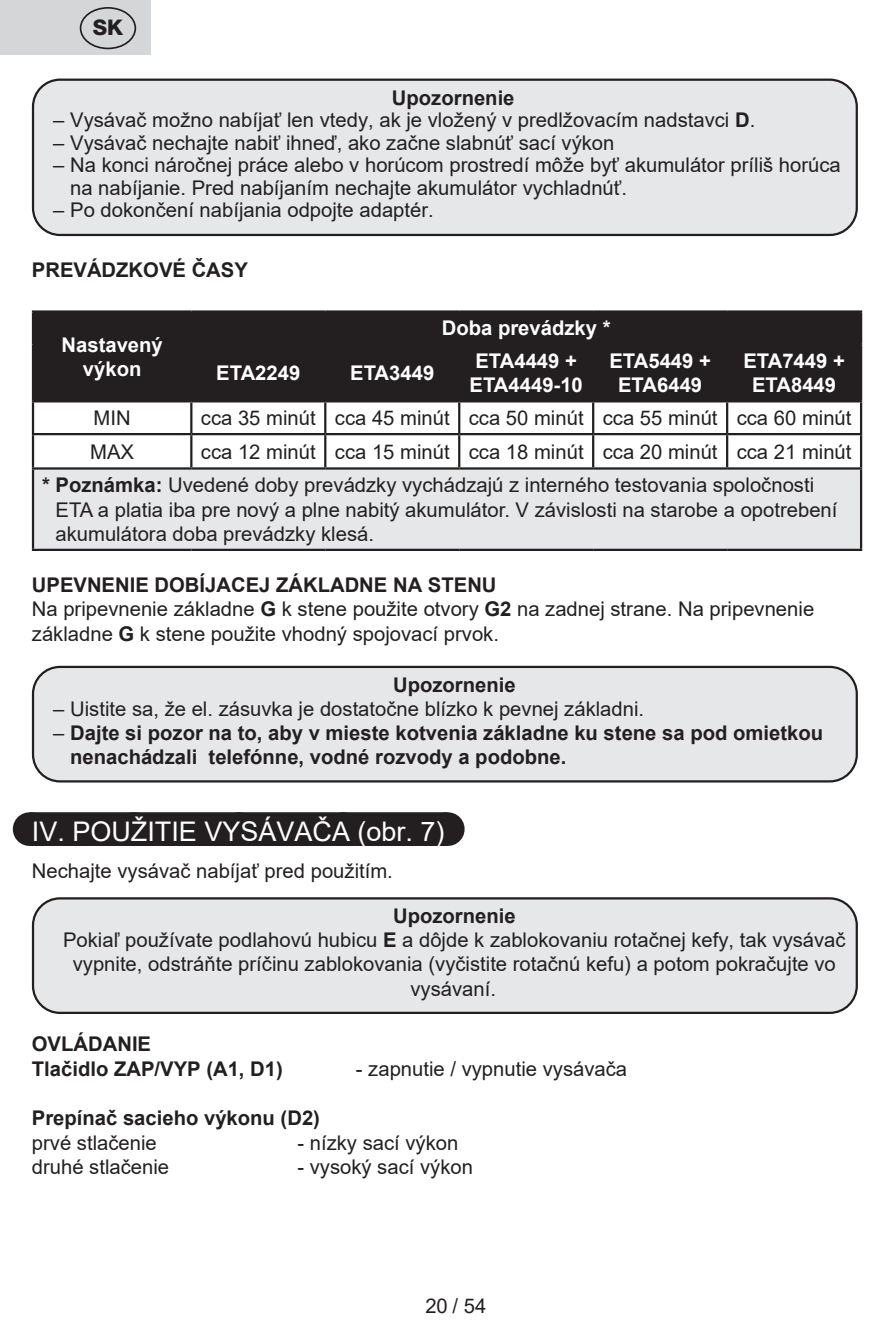
<style>
.page{position:relative;width:893px;height:1340px;background:#fff}
.page>*{position:absolute;margin:0;border:0;box-sizing:border-box;transform-origin:0 0}
.Grafický_nadpis_ETA{font:27px "Arial";color:#fff}
.t1{font:800 21.6px "Helvetica Neue OT";color:#231f20}
.Normální{font:20.25px/24.1px "Arial";color:#231f20}
._3_Text{font:20.25px/24.3px "Arial";color:#231f20}
.Normální-2{font:700 20.25px/24.1px "Arial";color:#231f20}
._3_Text-2{font:700 20.25px/24.3px "Arial";color:#fff;text-align:center}
._3_Text-3{font:700 20.25px "Arial";color:#231f20}
.s1{font-weight:700}
.s2{font-weight:400}
</style>
<div class="page">
<div style="left:0;top:0;width:151px;height:55px;background:#d5d6d8"></div>
<div style="left:80px;top:7px;width:56px;height:42px;border:2px solid #231f20;border-radius:50%"></div>
<div style="left:30px;top:812px;width:417px;height:34px;background:#231f20"></div>
<svg style="left:134px;top:812px;width:261px;height:1px"></svg>
<hr style="left:447px;top:812px;width:1px;height:34px;background:#231f20">
<div style="left:33px;top:80px;width:824px;height:155px;background:#e6e7e9;border-radius:27px"></div>
<div style="left:32px;top:79px;width:826px;height:157px;border:2px solid #231f20;border-radius:27px"></div>
<div style="left:34px;top:313px;width:826px;height:87px;background:#231f20"></div>
<div style="left:33px;top:468px;width:828px;height:82px;background:#e6e7e9"></div>
<hr style="left:32px;top:310px;width:159px;height:3px;background:#231f20">
<hr style="left:32px;top:313px;width:2px;height:31px;background:#231f20">
<hr style="left:191px;top:310px;width:134px;height:3px;background:#231f20">
<hr style="left:190px;top:313px;width:2px;height:30px;background:#231f20">
<hr style="left:325px;top:310px;width:134px;height:3px;background:#231f20">
<hr style="left:459px;top:310px;width:134px;height:3px;background:#231f20">
<hr style="left:593px;top:310px;width:134px;height:3px;background:#231f20">
<hr style="left:727px;top:310px;width:135px;height:3px;background:#231f20">
<hr style="left:860px;top:313px;width:2px;height:30px;background:#231f20">
<hr style="left:32px;top:344px;width:2px;height:56px;background:#231f20">
<hr style="left:190px;top:343px;width:135px;height:2px;background:#231f20">
<hr style="left:190px;top:345px;width:2px;height:55px;background:#231f20">
<hr style="left:325px;top:343px;width:134px;height:2px;background:#231f20">
<hr style="left:324px;top:345px;width:2px;height:55px;background:#231f20">
<hr style="left:459px;top:343px;width:134px;height:2px;background:#231f20">
<hr style="left:458px;top:345px;width:2px;height:55px;background:#231f20">
<hr style="left:593px;top:343px;width:134px;height:2px;background:#231f20">
<hr style="left:592px;top:345px;width:2px;height:55px;background:#231f20">
<hr style="left:727px;top:343px;width:135px;height:2px;background:#231f20">
<hr style="left:726px;top:345px;width:2px;height:55px;background:#231f20">
<hr style="left:860px;top:345px;width:2px;height:55px;background:#231f20">
<hr style="left:32px;top:400px;width:159px;height:2px;background:#231f20">
<hr style="left:32px;top:402px;width:2px;height:31px;background:#231f20">
<hr style="left:191px;top:400px;width:134px;height:2px;background:#231f20">
<hr style="left:190px;top:402px;width:2px;height:31px;background:#231f20">
<hr style="left:325px;top:400px;width:134px;height:2px;background:#231f20">
<hr style="left:324px;top:402px;width:2px;height:31px;background:#231f20">
<hr style="left:459px;top:400px;width:134px;height:2px;background:#231f20">
<hr style="left:458px;top:402px;width:2px;height:31px;background:#231f20">
<hr style="left:593px;top:400px;width:134px;height:2px;background:#231f20">
<hr style="left:592px;top:402px;width:2px;height:31px;background:#231f20">
<hr style="left:727px;top:400px;width:135px;height:2px;background:#231f20">
<hr style="left:726px;top:402px;width:2px;height:31px;background:#231f20">
<hr style="left:860px;top:402px;width:2px;height:31px;background:#231f20">
<hr style="left:32px;top:433px;width:159px;height:2px;background:#231f20">
<hr style="left:32px;top:435px;width:2px;height:32px;background:#231f20">
<hr style="left:191px;top:433px;width:134px;height:2px;background:#231f20">
<hr style="left:190px;top:435px;width:2px;height:32px;background:#231f20">
<hr style="left:325px;top:433px;width:134px;height:2px;background:#231f20">
<hr style="left:324px;top:435px;width:2px;height:32px;background:#231f20">
<hr style="left:459px;top:433px;width:134px;height:2px;background:#231f20">
<hr style="left:458px;top:435px;width:2px;height:32px;background:#231f20">
<hr style="left:593px;top:433px;width:134px;height:2px;background:#231f20">
<hr style="left:592px;top:435px;width:2px;height:32px;background:#231f20">
<hr style="left:727px;top:433px;width:135px;height:2px;background:#231f20">
<hr style="left:726px;top:435px;width:2px;height:32px;background:#231f20">
<hr style="left:860px;top:435px;width:2px;height:32px;background:#231f20">
<hr style="left:32px;top:467px;width:159px;height:2px;background:#231f20">
<hr style="left:32px;top:469px;width:2px;height:79px;background:#231f20">
<hr style="left:191px;top:467px;width:134px;height:2px;background:#231f20">
<hr style="left:325px;top:467px;width:134px;height:2px;background:#231f20">
<hr style="left:459px;top:467px;width:134px;height:2px;background:#231f20">
<hr style="left:593px;top:467px;width:134px;height:2px;background:#231f20">
<hr style="left:727px;top:467px;width:135px;height:2px;background:#231f20">
<hr style="left:860px;top:469px;width:2px;height:79px;background:#231f20">
<hr style="left:32px;top:548px;width:159px;height:3px;background:#231f20">
<hr style="left:191px;top:548px;width:134px;height:3px;background:#231f20">
<hr style="left:325px;top:548px;width:134px;height:3px;background:#231f20">
<hr style="left:459px;top:548px;width:134px;height:3px;background:#231f20">
<hr style="left:593px;top:548px;width:134px;height:3px;background:#231f20">
<hr style="left:727px;top:548px;width:135px;height:3px;background:#231f20">
<div style="left:33px;top:667px;width:824px;height:114px;background:#e6e7e9;border-radius:27px"></div>
<div style="left:32px;top:665px;width:826px;height:117px;border:2px solid #231f20;border-radius:27px"></div>
<div style="left:33px;top:898px;width:824px;height:114px;background:#e6e7e9;border-radius:27px"></div>
<div style="left:32px;top:897px;width:826px;height:117px;border:2px solid #231f20;border-radius:27px"></div>
<p class="t1" style="left:93px;top:14px;width:32px">SK</p>
<p class="Normální-2" style="left:392px;top:86px;width:124px">Upozornenie</p>
<p class="Normální" style="left:53px;top:108px;width:704px">– Vysávač možno nabíjať len vtedy, ak je vložený v predlžovacím nadstavci <span class="s1">D</span>.</p>
<p class="Normální" style="left:53px;top:130px;width:563px">– Vysávač nechajte nabiť ihneď, ako začne slabnúť sací výkon</p>
<p class="Normální" style="left:70px;top:154px;width:772px;line-height:22.5px;text-indent:-17px">– Na konci náročnej práce alebo v horúcom prostredí môže byť akumulátor príliš horúca na nabíjanie. Pred nabíjaním nechajte akumulátor vychladnúť.</p>
<p class="Normální" style="left:53px;top:198px;width:382px">– Po dokončení nabíjania odpojte adaptér.</p>
<p class="_3_Text-3" style="left:32px;top:255px;width:218px">PREVÁDZKOVÉ ČASY</p>
<p class="_3_Text-2" style="left:62px;top:332px;width:103px">Nastavený výkon</p>
<p class="_3_Text-2" style="left:216px;top:361px;width:86px">ETA2249</p>
<p class="_3_Text-2" style="left:350px;top:361px;width:86px">ETA3449</p>
<p class="_3_Text-2" style="left:442px;top:316px;width:170px">Doba prevádzky *</p>
<p class="_3_Text-2" style="left:470px;top:349px;width:115px;text-align:left">ETA4449 +<br>ETA4449-10</p>
<p class="_3_Text-2" style="left:609px;top:349px;width:103px">ETA5449 +<br>ETA6449</p>
<p class="_3_Text-2" style="left:743px;top:349px;width:103px">ETA7449 +<br>ETA8449</p>
<p class="_3_Text" style="left:94px;top:406px;width:39px">MIN</p>
<p class="_3_Text" style="left:201px;top:406px;width:116px">cca 35 minút</p>
<p class="_3_Text" style="left:335px;top:406px;width:116px">cca 45 minút</p>
<p class="_3_Text" style="left:469px;top:406px;width:116px">cca 50 minút</p>
<p class="_3_Text" style="left:603px;top:406px;width:116px">cca 55 minút</p>
<p class="_3_Text" style="left:737px;top:406px;width:116px">cca 60 minút</p>
<p class="_3_Text" style="left:90px;top:439px;width:45px">MAX</p>
<p class="_3_Text" style="left:201px;top:439px;width:116px">cca 12 minút</p>
<p class="_3_Text" style="left:335px;top:439px;width:116px">cca 15 minút</p>
<p class="_3_Text" style="left:469px;top:439px;width:116px">cca 18 minút</p>
<p class="_3_Text" style="left:603px;top:439px;width:116px">cca 20 minút</p>
<p class="_3_Text" style="left:737px;top:439px;width:116px">cca 21 minút</p>
<p class="_3_Text" style="left:56px;top:473px;width:783px;text-indent:-14px"><span class="s1">* Poznámka:</span> Uvedené doby prevádzky vychádzajú z interného testovania spoločnosti<br>ETA a platia iba pre nový a plne nabitý akumulátor. V závislosti na starobe a opotrebení akumulátora doba prevádzky klesá.</p>
<p class="Normální-2" style="left:32px;top:572px;width:466px">UPEVNENIE DOBÍJACEJ ZÁKLADNE NA STENU</p>
<p class="Normální" style="left:32px;top:596px;width:784px;line-height:24.8px">Na pripevnenie základne <span class="s1">G</span> k stene použite otvory <span class="s1">G2</span> na zadnej strane. Na pripevnenie základne <span class="s1">G</span> k stene použite vhodný spojovací prvok.</p>
<p class="Normální-2" style="left:393px;top:673px;width:124px">Upozornenie</p>
<p class="Normální" style="left:53px;top:696px;width:592px">– Uistite sa, že el. zásuvka je dostatočne blízko k pevnej základni.</p>
<p class="Normální-2" style="left:70px;top:721px;width:754px;text-indent:-17px"><span class="s2">–</span> Dajte si pozor na to, aby v mieste kotvenia základne ku stene sa pod omietkou nenachádzali telefónne, vodné rozvody a podobne.</p>
<p class="Grafický_nadpis_ETA" style="left:32px;top:812px;width:414px">IV. POUŽITIE VYSÁVAČA (obr. 7)</p>
<p class="Normální" style="left:32px;top:858px;width:362px">Nechajte vysávač nabíjať pred použitím.</p>
<p class="Normální-2" style="left:393px;top:904px;width:124px">Upozornenie</p>
<p class="Normální" style="left:63px;top:928px;width:784px;text-align:center">Pokiaľ používate podlahovú hubicu <span class="s1">E</span> a dôjde k zablokovaniu rotačnej kefy, tak vysávač vypnite, odstráňte príčinu zablokovania (vyčistite rotačnú kefu) a potom pokračujte vo vysávaní.</p>
<p class="Normální-2" style="left:32px;top:1032px;width:121px">OVLÁDANIE</p>
<p class="Normální-2" style="left:32px;top:1057px;width:252px">Tlačidlo ZAP/VYP (A1, D1)</p>
<p class="Normální" style="left:356px;top:1056px;width:273px">- zapnutie / vypnutie vysávača</p>
<p class="Normální-2" style="left:32px;top:1106px;width:290px">Prepínač sacieho výkonu (D2)</p>
<p class="Normální" style="left:32px;top:1130px;width:126px">prvé stlačenie</p>
<p class="Normální" style="left:297px;top:1130px;width:162px">- nízky sací výkon</p>
<p class="Normální" style="left:32px;top:1154px;width:139px">druhé stlačenie</p>
<p class="Normální" style="left:297px;top:1154px;width:177px">- vysoký sací výkon</p>
<p class="_3_Text" style="left:425px;top:1293px;width:62px">20 / 54</p>
</div>
